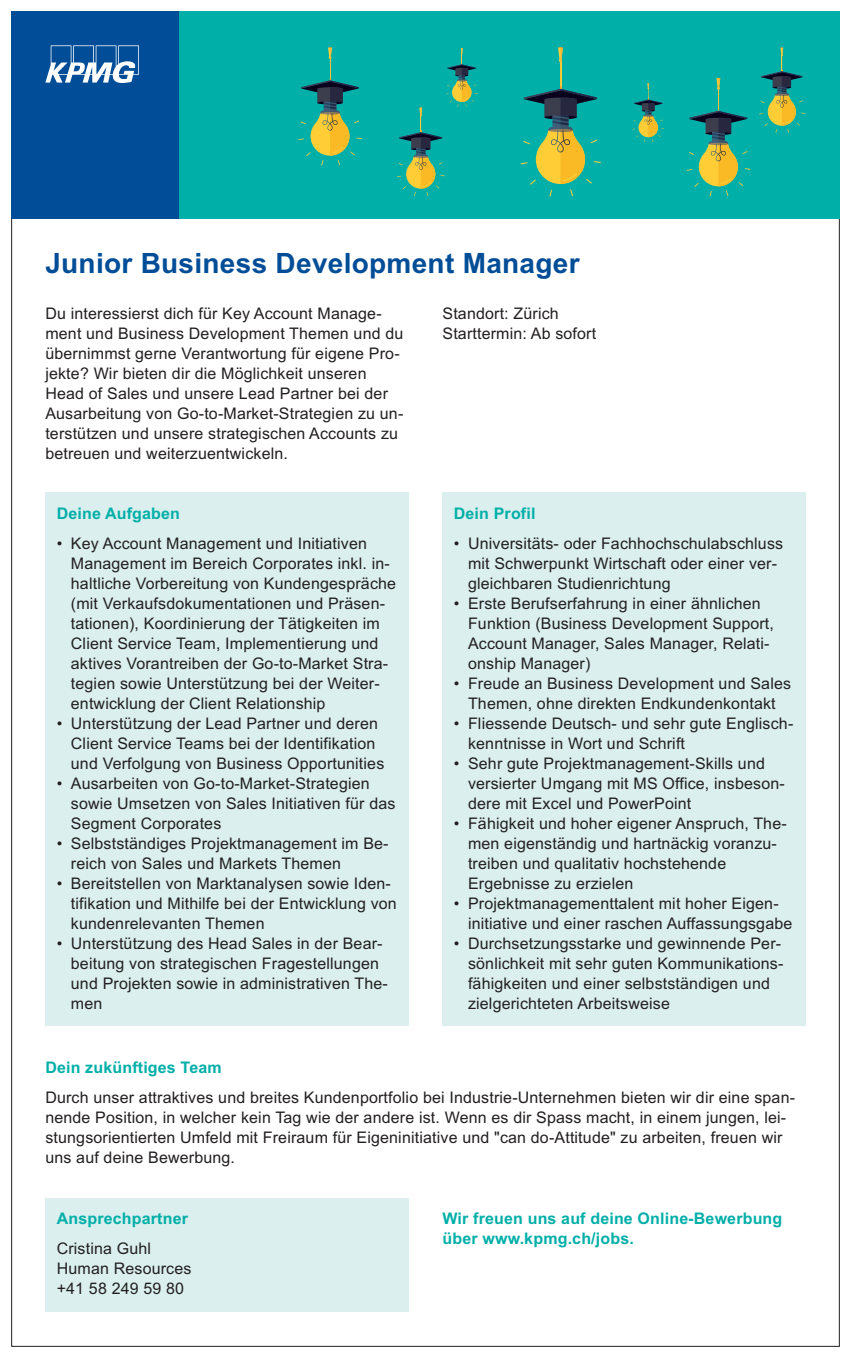
<style>
.page{position:relative;width:851px;height:1358px;background:#fff}
.page>*{position:absolute;margin:0;border:0;box-sizing:border-box;transform-origin:0 0}
.t1{font:700 28px "Arial";letter-spacing:.01em;color:#014d97}
.t2{font:16px/20px "Arial";letter-spacing:.01em;color:#231f20}
.t3{font:700 16px/20px "Arial";letter-spacing:.01em;color:#00afa8}
</style>
<div class="page">
<div style="left:45px;top:493px;width:363px;height:533px;background:#daefee"></div>
<div style="left:11px;top:11px;width:168px;height:207px;background:#014d97"></div>
<svg style="left:45px;top:45px;width:94px;height:38px"></svg>
<div style="left:179px;top:11px;width:660px;height:207px;background:#00afa8"></div>
<svg style="left:686px;top:78px;width:64px;height:118px"></svg>
<svg style="left:298px;top:47px;width:64px;height:118px"></svg>
<svg style="left:759px;top:48px;width:45px;height:85px"></svg>
<svg style="left:520px;top:47px;width:80px;height:149px"></svg>
<svg style="left:632px;top:83px;width:32px;height:59px"></svg>
<svg style="left:397px;top:48px;width:80px;height:148px"></svg>
<div style="left:442px;top:493px;width:363px;height:533px;background:#daefee"></div>
<div style="left:45px;top:1198px;width:363px;height:114px;background:#daefee"></div>
<h1 class="t1" style="left:45px;top:247px;width:535px">Junior Business Development Manager</h1>
<p class="t2" style="left:45px;top:303px;width:359px">Du interessierst dich für Key Account Manage&shy;ment und Business Development Themen und du übernimmst gerne Verantwortung für eigene Pro&shy;jekte? Wir bieten dir die Möglichkeit unseren Head of Sales und unsere Lead Partner bei der Ausarbeitung von Go-to-Market-Strategien zu un&shy;terstützen und unsere strategischen Accounts zu betreuen und weiterzuentwickeln.</p>
<p class="t2" style="left:442px;top:303px;width:155px">Standort: Zürich<br>Starttermin: Ab sofort</p>
<p class="t3" style="left:57px;top:503px;width:125px">Deine Aufgaben</p>
<p class="t2" style="left:71px;top:533px;width:326px;text-indent:-14px">• Key Account Management und Initiativen Management im Bereich Corporates inkl. in&shy;haltliche Vorbereitung von Kundengespräche (mit Verkaufsdokumentationen und Präsen&shy;tationen), Koordinierung der Tätigkeiten im Client Service Team, Implementierung und aktives Vorantreiben der Go-to-Market Stra&shy;tegien sowie Unterstützung bei der Weiter&shy;entwicklung der Client Relationship</p>
<p class="t2" style="left:71px;top:713px;width:315px;text-indent:-14px">• Unterstützung der Lead Partner und deren<br>Client Service Teams bei der Identifikation und Verfolgung von Business Opportunities</p>
<p class="t2" style="left:71px;top:773px;width:326px;text-indent:-14px">• Ausarbeiten von Go-to-Market-Strategien sowie Umsetzen von Sales Initiativen für das<br>Segment Corporates</p>
<p class="t2" style="left:71px;top:833px;width:319px;text-indent:-14px">• Selbstständiges Projektmanagement im Be&shy;reich von Sales und Markets Themen</p>
<p class="t2" style="left:71px;top:873px;width:327px;text-indent:-14px">• Bereitstellen von Marktanalysen sowie Iden&shy;tifikation und Mithilfe bei der Entwicklung von kundenrelevanten Themen</p>
<p class="t2" style="left:71px;top:933px;width:318px;text-indent:-14px">• Unterstützung des Head Sales in der Bear&shy;beitung von strategischen Fragestellungen und Projekten sowie in administrativen The&shy;men</p>
<p class="t3" style="left:454px;top:503px;width:83px">Dein Profil</p>
<p class="t2" style="left:468px;top:533px;width:316px;text-indent:-14px">• Universitäts- oder Fachhochschulabschluss mit Schwerpunkt Wirtschaft oder einer ver&shy;gleichbaren Studienrichtung</p>
<p class="t2" style="left:468px;top:593px;width:307px;text-indent:-14px">• Erste Berufserfahrung in einer ähnlichen Funktion (Business Development Support, Account Manager, Sales Manager, Relati&shy;onship Manager)</p>
<p class="t2" style="left:454px;top:673px;width:339px;text-align:center">• Freude an Business Development und Sales<br>Themen, ohne direkten Endkundenkontakt</p>
<p class="t2" style="left:468px;top:713px;width:327px;text-indent:-14px">• Fliessende Deutsch- und sehr gute Englisch&shy;kenntnisse in Wort und Schrift</p>
<p class="t2" style="left:468px;top:753px;width:318px;text-indent:-14px">• Sehr gute Projektmanagement-Skills und versierter Umgang mit MS Office, insbeson&shy;dere mit Excel und PowerPoint</p>
<p class="t2" style="left:468px;top:813px;width:320px;text-indent:-14px">• Fähigkeit und hoher eigener Anspruch, The&shy;men eigenständig und hartnäckig voranzu&shy;treiben und qualitativ hochstehende Ergebnisse zu erzielen</p>
<p class="t2" style="left:468px;top:893px;width:326px;text-indent:-14px">• Projektmanagementtalent mit hoher Eigen&shy;initiative und einer raschen Auffassungsgabe</p>
<p class="t2" style="left:468px;top:933px;width:317px;text-indent:-14px">• Durchsetzungsstarke und gewinnende Per&shy;sönlichkeit mit sehr guten Kommunikations&shy;fähigkeiten und einer selbstständigen und zielgerichteten Arbeitsweise</p>
<p class="t3" style="left:45px;top:1057px;width:178px">Dein zukünftiges Team</p>
<p class="t2" style="left:45px;top:1087px;width:751px">Durch unser attraktives und breites Kundenportfolio bei Industrie-Unternehmen bieten wir dir eine span&shy;nende Position, in welcher kein Tag wie der andere ist. Wenn es dir Spass macht, in einem jungen, lei&shy;stungsorientierten Umfeld mit Freiraum für Eigeninitiative und "can do-Attitude" zu arbeiten, freuen wir uns auf deine Bewerbung.</p>
<p class="t3" style="left:57px;top:1208px;width:133px">Ansprechpartner</p>
<p class="t2" style="left:57px;top:1238px;width:136px">Cristina Guhl<br>Human Resources +41 58 249 59 80</p>
<p class="t3" style="left:442px;top:1208px;width:341px">Wir freuen uns auf deine Online-Bewerbung über www.kpmg.ch/jobs.</p>
</div>
